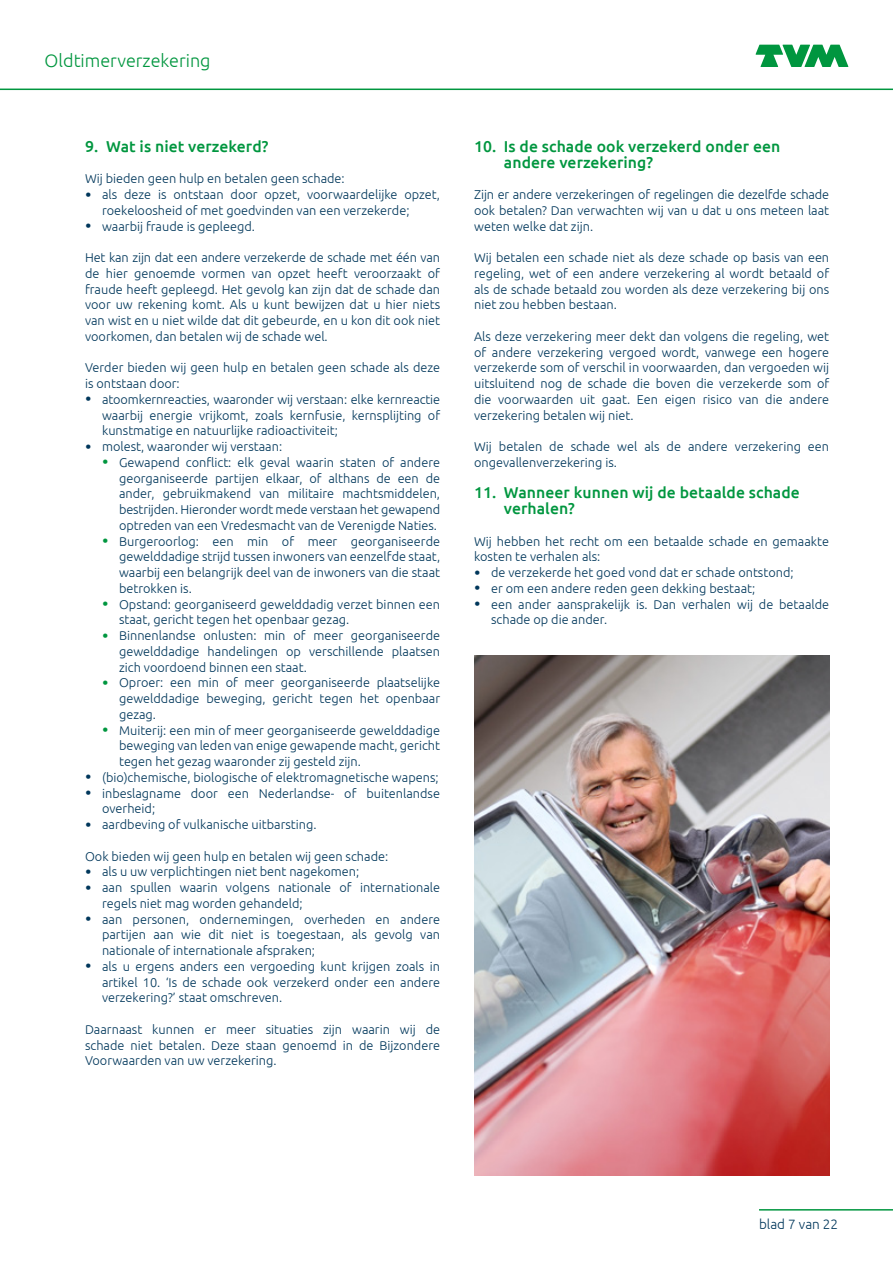
<style>
.page{position:relative;width:893px;height:1263px;background:#fff}
.page>*{position:absolute;margin:0;border:0;box-sizing:border-box;transform-origin:0 0}
.t1{font:300 18px "Ubuntu";color:#00963f}
.Bodykop_gr_10_5pt{font:500 15.75px/15.8px "Ubuntu";letter-spacing:.005em;color:#00963f}
.t2{font:300 13.5px "Ubuntu";color:#00375b}
.Body_-_16{font:300 12.75px/15.8px "Ubuntu";color:#00375b;text-align:justify}
.s1{font-size:18px}
.s2{font-size:18px;color:#00963f}
</style>
<div class="page">
<img style="left:474px;top:656px;width:355px;height:520px">
<svg style="left:756px;top:45px;width:92px;height:22px"></svg>
<hr style="left:0;top:89px;width:893px;height:1px;background:#00963f">
<hr style="left:759px;top:1209px;width:134px;height:1px;background:#00963f">
<h1 class="t1" style="left:45px;top:50px;width:167px">Oldtimerverzekering</h1>
<p class="Bodykop_gr_10_5pt" style="left:85px;top:138px;width:185px">9. Wat is niet verzekerd?</p>
<p class="Body_-_16" style="left:85px;top:171px;width:261px">Wij bieden geen hulp en betalen geen schade:</p>
<p class="Body_-_16" style="left:102px;top:186px;width:340px;text-indent:-17px"><span class="s1">•</span> als deze is ontstaan door opzet, voorwaardelijke opzet, roekeloosheid of met goedvinden van een verzekerde;</p>
<p class="Body_-_16" style="left:85px;top:218px;width:171px"><span class="s1">•</span> waarbij fraude is gepleegd.</p>
<p class="Body_-_16" style="left:85px;top:249px;width:357px">Het kan zijn dat een andere verzekerde de schade met één van de hier genoemde vormen van opzet heeft veroorzaakt of fraude heeft gepleegd. Het gevolg kan zijn dat de schade dan voor uw rekening komt. Als u kunt bewijzen dat u hier niets van wist en u niet wilde dat dit gebeurde, en u kon dit ook niet voorkomen, dan betalen wij de schade wel.</p>
<p class="Body_-_16" style="left:85px;top:360px;width:357px">Verder bieden wij geen hulp en betalen geen schade als deze is ontstaan door:</p>
<p class="Body_-_16" style="left:102px;top:391px;width:340px;text-indent:-17px"><span class="s1">•</span> atoomkernreacties, waaronder wij verstaan: elke kernreactie waarbij energie vrijkomt, zoals kernfusie, kernsplijting of kunstmatige en natuurlijke radioactiviteit;</p>
<p class="Body_-_16" style="left:85px;top:438px;width:199px"><span class="s1">•</span> molest, waaronder wij verstaan:</p>
<p class="Body_-_16" style="left:119px;top:454px;width:323px;text-indent:-17px"><span class="s2">•</span> Gewapend conflict: elk geval waarin staten of andere georganiseerde partijen elkaar, of althans de een de ander, gebruikmakend van militaire machtsmiddelen, bestrijden. Hieronder wordt mede verstaan het gewapend optreden van een Vredesmacht van de Verenigde Naties.</p>
<p class="Body_-_16" style="left:119px;top:533px;width:323px;text-indent:-17px"><span class="s2">•</span> Burgeroorlog: een min of meer georganiseerde gewelddadige strijd tussen inwoners van eenzelfde staat, waarbij een belangrijk deel van de inwoners van die staat betrokken is.</p>
<p class="Body_-_16" style="left:119px;top:596px;width:323px;text-indent:-17px"><span class="s2">•</span> Opstand: georganiseerd gewelddadig verzet binnen een staat, gericht tegen het openbaar gezag.</p>
<p class="Body_-_16" style="left:119px;top:627px;width:323px;text-indent:-17px"><span class="s2">•</span> Binnenlandse onlusten: min of meer georganiseerde gewelddadige handelingen op verschillende plaatsen zich voordoend binnen een staat.</p>
<p class="Body_-_16" style="left:119px;top:675px;width:323px;text-indent:-17px"><span class="s2">•</span> Oproer: een min of meer georganiseerde plaatselijke gewelddadige beweging, gericht tegen het openbaar gezag.</p>
<p class="Body_-_16" style="left:119px;top:722px;width:323px;text-indent:-17px"><span class="s2">•</span> Muiterij: een min of meer georganiseerde gewelddadige beweging van leden van enige gewapende macht, gericht tegen het gezag waaronder zij gesteld zijn.</p>
<p class="Body_-_16" style="left:85px;top:769px;width:355px"><span class="s1">•</span> (bio)chemische, biologische of elektromagnetische wapens;</p>
<p class="Body_-_16" style="left:102px;top:785px;width:340px;text-indent:-17px"><span class="s1">•</span> inbeslagname door een Nederlandse- of buitenlandse overheid;</p>
<p class="Body_-_16" style="left:85px;top:816px;width:233px"><span class="s1">•</span> aardbeving of vulkanische uitbarsting.</p>
<p class="Body_-_16" style="left:85px;top:848px;width:305px">Ook bieden wij geen hulp en betalen wij geen schade:</p>
<p class="Body_-_16" style="left:85px;top:864px;width:276px"><span class="s1">•</span> als u uw verplichtingen niet bent nagekomen;</p>
<p class="Body_-_16" style="left:102px;top:879px;width:340px;text-indent:-17px"><span class="s1">•</span> aan spullen waarin volgens nationale of internationale regels niet mag worden gehandeld;</p>
<p class="Body_-_16" style="left:102px;top:911px;width:340px;text-indent:-17px"><span class="s1">•</span> aan personen, ondernemingen, overheden en andere partijen aan wie dit niet is toegestaan, als gevolg van nationale of internationale afspraken;</p>
<p class="Body_-_16" style="left:102px;top:958px;width:340px;text-indent:-17px"><span class="s1">•</span> als u ergens anders een vergoeding kunt krijgen zoals in artikel 10. ‘Is de schade ook verzekerd onder een andere verzekering?’ staat omschreven.</p>
<p class="Body_-_16" style="left:85px;top:1021px;width:357px">Daarnaast kunnen er meer situaties zijn waarin wij de schade niet betalen. Deze staan genoemd in de Bijzondere Voorwaarden van uw verzekering.</p>
<p class="Bodykop_gr_10_5pt" style="left:504px;top:138px;width:278px;text-indent:-30px">10. Is de schade ook verzekerd onder een andere verzekering?</p>
<p class="Body_-_16" style="left:474px;top:186px;width:357px">Zijn er andere verzekeringen of regelingen die dezelfde schade ook betalen? Dan verwachten wij van u dat u ons meteen laat weten welke dat zijn.</p>
<p class="Body_-_16" style="left:474px;top:249px;width:357px">Wij betalen een schade niet als deze schade op basis van een regeling, wet of een andere verzekering al wordt betaald of als de schade betaald zou worden als deze verzekering bij ons niet zou hebben bestaan.</p>
<p class="Body_-_16" style="left:474px;top:328px;width:357px">Als deze verzekering meer dekt dan volgens die regeling, wet of andere verzekering vergoed wordt, vanwege een hogere verzekerde som of verschil in voorwaarden, dan vergoeden wij uitsluitend nog de schade die boven die verzekerde som of die voorwaarden uit gaat. Een eigen risico van die andere verzekering betalen wij niet.</p>
<p class="Body_-_16" style="left:474px;top:438px;width:357px">Wij betalen de schade wel als de andere verzekering een ongevallenverzekering is.</p>
<p class="Bodykop_gr_10_5pt" style="left:504px;top:484px;width:297px;text-indent:-30px">11. Wanneer kunnen wij de betaalde schade verhalen?</p>
<p class="Body_-_16" style="left:474px;top:533px;width:356px">Wij hebben het recht om een betaalde schade en gemaakte kosten te verhalen als:</p>
<p class="Body_-_16" style="left:474px;top:564px;width:321px"><span class="s1">•</span> de verzekerde het goed vond dat er schade ontstond;</p>
<p class="Body_-_16" style="left:474px;top:580px;width:283px"><span class="s1">•</span> er om een andere reden geen dekking bestaat;</p>
<p class="Body_-_16" style="left:491px;top:596px;width:340px;text-indent:-17px"><span class="s1">•</span> een ander aansprakelijk is. Dan verhalen wij de betaalde schade op die ander.</p>
<p class="t2" style="left:759px;top:1216px;width:81px">blad 7 van 22</p>
</div>
